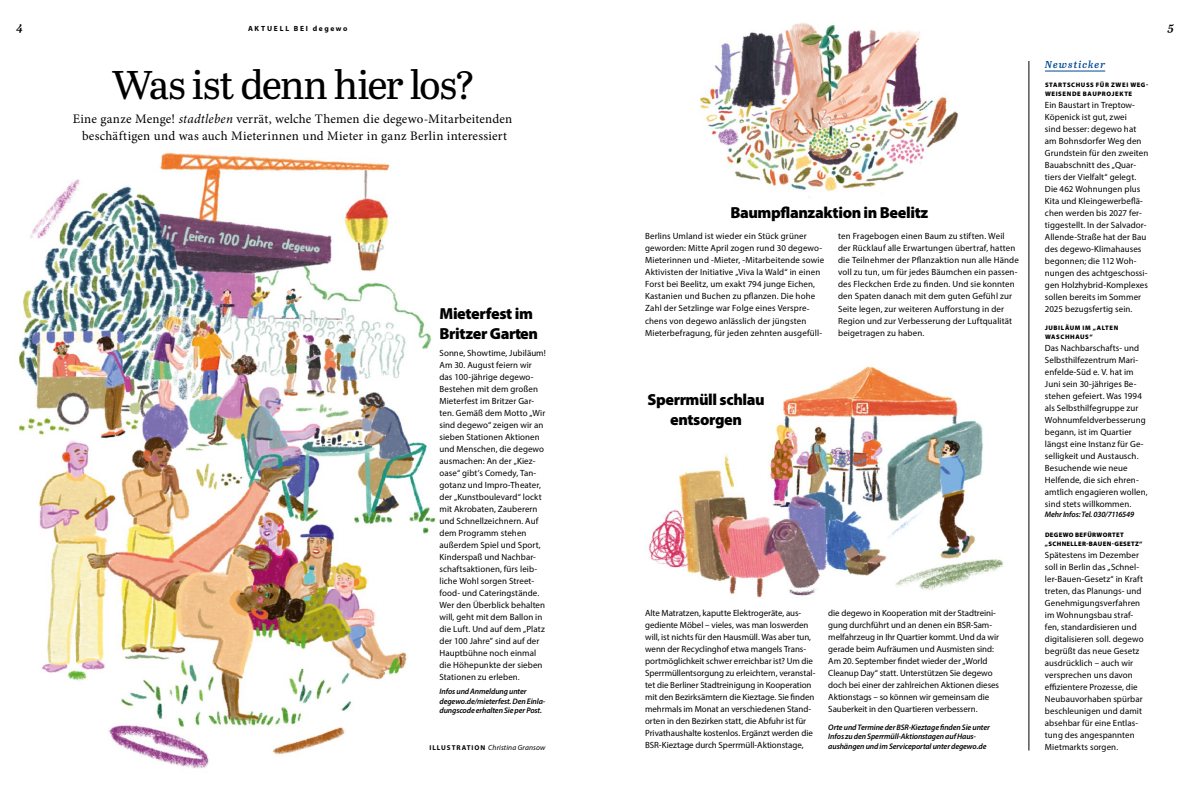
<style>
.page{position:relative;width:1191px;height:786px;background:#fff}
.page>*{position:absolute;margin:0;border:0;box-sizing:border-box;transform-origin:0 0}
.t1{font:40px "Abril Text";letter-spacing:-.04em;color:#000}
.t2{font:900 16px/20px "Myriad Pro";letter-spacing:-.025em;color:#000}
.t3{font:13px/17px "Minion Pro";letter-spacing:.015em;color:#000;text-align:center}
.t4{font:italic 600 12px "Abril Text";color:#000}
.t5{font:italic 600 10px "Abril Text";letter-spacing:.1em;color:#004993}
.t6{font:9px/12px "Myriad Pro";letter-spacing:.01em;color:#000}
.t7{font:italic 600 8px/9.8px "Myriad Pro";letter-spacing:-.015em;color:#000}
.t8{font:italic 7.5px "Myriad Pro";letter-spacing:.015em;color:#000}
.t9{font:700 7.5px "Myriad Pro";letter-spacing:.23em;color:#000}
.t10{font:900 6.5px/9px "Myriad Pro";letter-spacing:.085em;color:#000}
.t11{font:900 6.5px/9px "Myriad Pro";letter-spacing:.05em;color:#000}
.s1{font-style:italic}
.s2{font-weight:700;font-style:normal;font-size:7px}
</style>
<div class="page">
<img style="left:18px;top:152px;width:420px;height:617px">
<hr style="left:1045px;top:71px;width:60px;height:1px;background:#004993">
<hr style="left:1028px;top:61px;width:1px;height:689px;background:#000">
<img style="left:645px;top:366px;width:359px;height:232px">
<img style="left:699px;top:23px;width:259px;height:175px">
<h3 class="t4" style="left:17px;top:18px;width:8px">4</h3>
<p class="t9" style="left:248px;top:24px;width:101px">AKTUELL BEI degewo</p>
<h1 class="t1" style="left:112px;top:56px;width:365px">Was ist denn hier los?</h1>
<h3 class="t3" style="left:73px;top:110px;width:441px">Eine ganze Menge! <span class="s1">stadtleben</span> verrät, welche Themen die degewo-Mitarbeitenden beschäftigen und was auch Mieterinnen und Mieter in ganz Berlin interessiert</h3>
<h2 class="t2" style="left:439px;top:303px;width:100px">Mieterfest im<br>Britzer Garten</h2>
<p class="t6" style="left:439px;top:346px;width:108px">Sonne, Showtime, Jubiläum!<br>Am 30. August feiern wir das 100-jährige degewo-<br>Bestehen mit dem großen<br>Mieterfest im Britzer Gar&shy;ten. Gemäß dem Motto „Wir sind degewo“ zeigen wir an sieben Stationen Aktionen und Menschen, die degewo ausmachen: An der „Kiez oase“ gibt’s Comedy, Tan&shy;gotanz und Impro-Theater, der „Kunstboulevard“ lockt mit Akrobaten, Zauberern und Schnellzeichnern. Auf dem Programm stehen außerdem Spiel und Sport,<br>Kinderspaß und Nachbar&shy;schaftsaktionen, fürs leib&shy;liche Wohl sorgen Street&shy;food- und Cateringstände.<br>Wer den Überblick behalten will, geht mit dem Ballon in die Luft. Und auf dem „Platz der 100 Jahre” sind auf der<br>Hauptbühne noch einmal die Höhepunkte der sieben<br>Stationen zu erleben.</p>
<p class="t7" style="left:439px;top:685px;width:107px">Infos und Anmeldung unter degewo.de/mieterfest. Den Einla&shy;dungscode erhalten Sie per Post.</p>
<p class="t8" style="left:429px;top:742px;width:118px"><span class="s2">ILLUSTRATION</span> Christina Gransow</p>
<h2 class="t2" style="left:730px;top:201px;width:199px">Baumpflanzaktion in Beelitz</h2>
<p class="t6" style="left:645px;top:230px;width:180px">Berlins Umland ist wieder ein Stück grüner geworden: Mitte April zogen rund 30 degewo-Mieterinnen und -Mieter, -Mitarbeitende sowie Aktivisten der Initiative „Viva la Wald“ in einen Forst bei Beelitz, um exakt 794 junge Eichen, Kastanien und Buchen zu pflanzen. Die hohe Zahl der Setzlinge war Folge eines Verspre&shy;chens von degewo anlässlich der jüngsten Mieterbefragung, für jeden zehnten ausgefüll-</p>
<p class="t6" style="left:838px;top:230px;width:182px">ten Fragebogen einen Baum zu stiften. Weil der Rücklauf alle Erwartungen übertraf, hatten die Teilnehmer der Pflanzaktion nun alle Hände voll zu tun, um für jedes Bäumchen ein passen&shy;des Fleckchen Erde zu finden. Und sie konnten den Spaten danach mit dem guten Gefühl zur Seite legen, zur weiteren Aufforstung in der Region und zur Verbesserung der Luftqualität beigetragen zu haben.</p>
<h2 class="t2" style="left:647px;top:389px;width:119px;text-align:center">Sperrmüll schlau entsorgen</h2>
<p class="t6" style="left:645px;top:606px;width:172px">Alte Matratzen, kaputte Elektrogeräte, aus&shy;gediente Möbel – vieles, was man loswerden will, ist nichts für den Hausmüll. Was aber tun, wenn der Recyclinghof etwa mangels Trans&shy;portmöglichkeit schwer erreichbar ist? Um die Sperrmüllentsorgung zu erleichtern, veranstal&shy;tet die Berliner Stadtreinigung in Kooperation mit den Bezirksämtern die Kieztage. Sie finden mehrmals im Monat an verschiedenen Stand&shy;orten in den Bezirken statt, die Abfuhr ist für Privathaushalte kostenlos. Ergänzt werden die BSR-Kieztage durch Sperrmüll-Aktionstage,</p>
<p class="t6" style="left:828px;top:606px;width:172px">die degewo in Kooperation mit der Stadtreini&shy;gung durchführt und an denen ein BSR-Sam&shy;melfahrzeug in Ihr Quartier kommt. Und da wir gerade beim Aufräumen und Ausmisten sind:<br>Am 20. September findet wieder der „World Cleanup Day“ statt. Unterstützen Sie degewo doch bei einer der zahlreichen Aktionen dieses Aktionstags – so können wir gemeinsam die Sauberkeit in den Quartieren verbessern.</p>
<p class="t7" style="left:828px;top:721px;width:163px">Orte und Termine der BSR-Kieztage finden Sie unter<br>Infos zu den Sperrmüll-Aktionstagen auf Haus&shy;aushängen und im Serviceportal unter degewo.de</p>
<p class="t5" style="left:1045px;top:57px;width:62px">Newsticker</p>
<p class="t10" style="left:1045px;top:79px;width:105px">STARTSCHUSS FÜR ZWEI WEG-<br>WEISENDE BAUPROJEKTE</p>
<p class="t6" style="left:1045px;top:98px;width:105px">Ein Baustart in Treptow-<br>Köpenick ist gut, zwei<br>sind besser: degewo hat am Bohnsdorfer Weg den<br>Grundstein für den zweiten<br>Bauabschnitt des „Quar&shy;tiers der Vielfalt“ gelegt.<br>Die 462 Wohnungen plus<br>Kita und Kleingewerbeflä&shy;chen werden bis 2027 fer&shy;tiggestellt. In der Salvador-<br>Allende-Straße hat der Bau des degewo-Klimahauses begonnen; die 112 Woh&shy;nungen des achtgeschossi&shy;gen Holzhybrid-Komplexes sollen bereits im Sommer<br>2025 bezugsfertig sein.</p>
<p class="t10" style="left:1045px;top:322px;width:75px">JUBILÄUM IM „ALTEN<br>WASCHHAUS“</p>
<p class="t6" style="left:1045px;top:341px;width:104px">Das Nachbarschafts- und<br>Selbsthilfezentrum Mari&shy;enfelde-Süd e. V. hat im<br>Juni sein 30-jähriges Be&shy;stehen gefeiert. Was 1994 als Selbsthilfegruppe zur<br>Wohnumfeldverbesserung begann, ist im Quartier längst eine Instanz für Ge&shy;selligkeit und Austausch.<br>Besuchende wie neue<br>Helfende, die sich ehren&shy;amtlich engagieren wollen, sind stets willkommen.</p>
<p class="t7" style="left:1045px;top:509px;width:91px">Mehr Infos: Tel. 030/7116549</p>
<p class="t11" style="left:1045px;top:529px;width:99px">DEGEWO BEFÜRWORTET „SCHNELLER-BAUEN-GESETZ“</p>
<p class="t6" style="left:1045px;top:548px;width:100px">Spätestens im Dezember soll in Berlin das „Schnel&shy;ler-Bauen-Gesetz“ in Kraft treten, das Planungs- und<br>Genehmigungsverfahren im Wohnungsbau straf&shy;fen, standardisieren und digitalisieren soll. degewo begrüßt das neue Gesetz ausdrücklich – auch wir versprechen uns davon effizientere Prozesse, die<br>Neubauvorhaben spürbar beschleunigen und damit absehbar für eine Entlas&shy;tung des angespannten<br>Mietmarkts sorgen.</p>
<h3 class="t4" style="left:1168px;top:18px;width:7px">5</h3>
</div>
